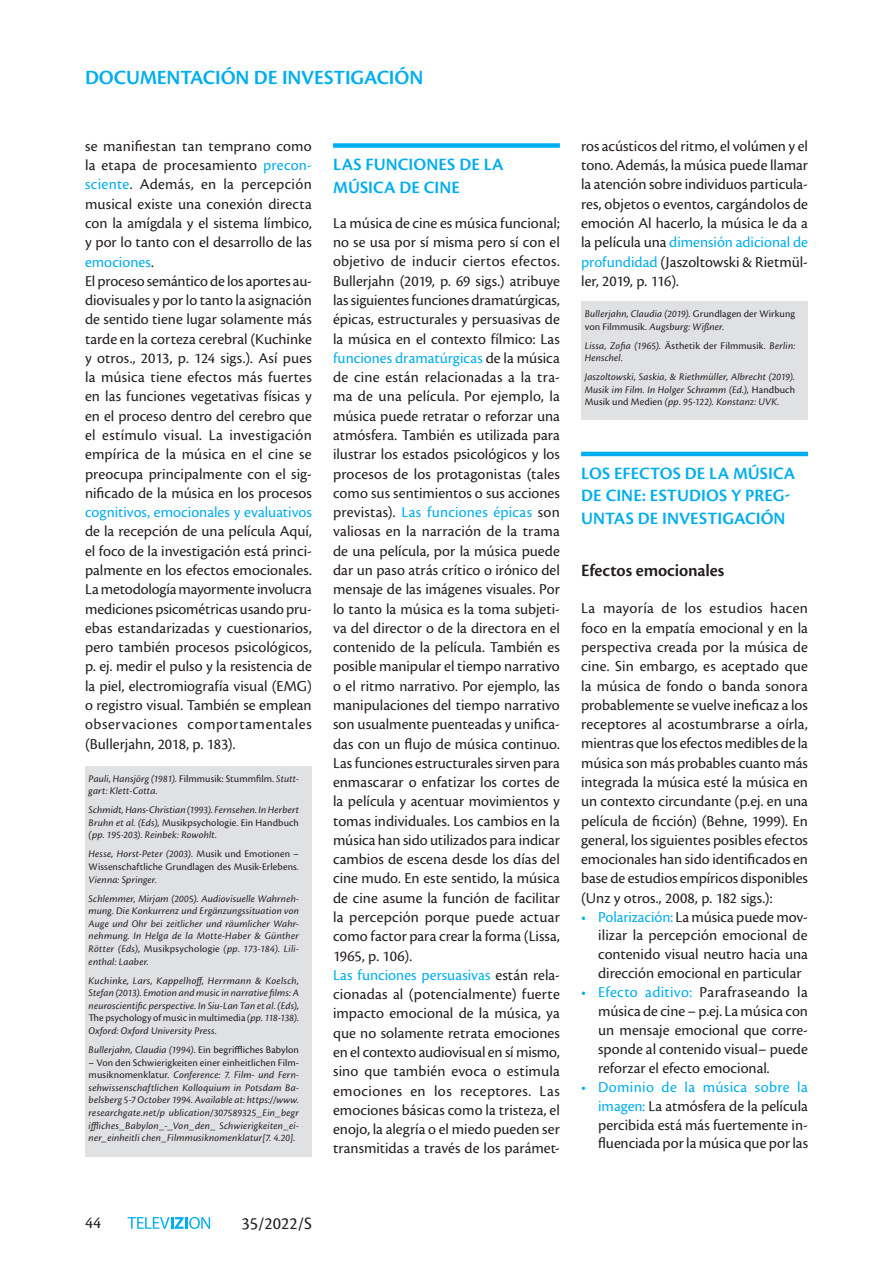
<style>
.page{position:relative;width:893px;height:1263px;background:#fff}
.page>*{position:absolute;margin:0;border:0;box-sizing:border-box;transform-origin:0 0}
.t1{font:600 21px "Cronos Pro";letter-spacing:-.005em;color:#00aeef}
.t2{font:600 18px/22.5px "Cronos Pro";letter-spacing:.005em;color:#00aeef}
.t3{font:600 18px "Cronos Pro";letter-spacing:-.005em;color:#231f20}
.t4{font:18px "Cronos Pro";color:#231f20}
.t5{font:17.25px "Cronos Pro";color:#231f20}
.t6{font:15.75px/19.4px "Cronos Pro";color:#231f20;text-align:justify}
.t7{font:15.75px "Cronos Pro";color:#00aeef}
.t8{font:italic 10.5px/12.6px "Cronos Pro";letter-spacing:.015em;color:#231f20;text-align:justify}
.t9{font:10.5px/12.6px "Cronos Pro";letter-spacing:.01em;color:#231f20;text-align:justify}
.s1{color:#00aeef}
.s2{font-style:normal}
.s3{font-style:italic}
</style>
<div class="page">
<div style="left:85px;top:766px;width:227px;height:391px;background:#e0e1e3"></div>
<div style="left:333px;top:143px;width:227px;height:5px;background:#00aeef"></div>
<hr style="left:581px;top:452px;width:227px;height:4px;background:#00aeef">
<div style="left:581px;top:302px;width:227px;height:118px;background:#e0e1e3"></div>
<svg style="left:128px;top:1217px;width:82px;height:12px"></svg>
<h1 class="t1" style="left:85px;top:65px;width:340px">DOCUMENTACIÓN DE INVESTIGACIÓN</h1>
<p class="t6" style="left:85px;top:136px;width:228px;text-align:left">se manifiestan tan temprano como la etapa de procesamiento <span class="s1">precon&shy;sciente</span>. Además, en la percepción musical existe una conexión directa con la amígdala y el sistema límbico, y por lo tanto con el desarrollo de las <span class="s1">emociones</span>.<br>El proceso semántico de los aportes au&shy;diovisuales y por lo tanto la asignación de sentido tiene lugar solamente más tarde en la corteza cerebral (Kuchinke y otros., 2013, p. 124 sigs.). Así pues la música tiene efectos más fuertes en las funciones vegetativas físicas y en el proceso dentro del cerebro que el estímulo visual. La investigación empírica de la música en el cine se preocupa principalmente con el sig&shy;nificado de la música en los procesos</p>
<p class="t7" style="left:85px;top:503px;width:228px">cognitivos, emocionales y evaluativos</p>
<p class="t6" style="left:85px;top:522px;width:228px">de la recepción de una película Aquí, el foco de la investigación está princi&shy;palmente en los efectos emocionales.<br>La metodología mayormente involucra mediciones psicométricas usando pru&shy;ebas estandarizadas y cuestionarios, pero también procesos psicológicos, p. ej. medir el pulso y la resistencia de la piel, electromiografía visual (EMG) o registro visual. También se emplean observaciones comportamentales (Bullerjahn, 2018, p. 183).</p>
<p class="t8" style="left:89px;top:772px;width:212px">Pauli, Hansjörg (1981). <span class="s2">Filmmusik: Stummfilm</span>. Stutt&shy;gart: Klett-Cotta.</p>
<p class="t8" style="left:89px;top:804px;width:212px">Schmidt, Hans-Christian (1993). Fernsehen. In Herbert Bruhn et al. (Eds), <span class="s2">Musikpsychologie. Ein Handbuch </span>(pp. 195-203). Reinbek: Rowohlt.</p>
<p class="t9" style="left:89px;top:848px;width:212px"><span class="s3">Hesse, Horst-Peter (2003).</span> Musik und Emotionen – Wissenschaftliche Grundlagen des Musik-Erlebens<span class="s3">.<br>Vienna: Springer.</span></p>
<p class="t8" style="left:89px;top:892px;width:212px">Schlemmer, Mirjam (2005). Audiovisuelle Wahrneh&shy;mung. Die Konkurrenz und Ergänzungssituation von Auge und Ohr bei zeitlicher und räumlicher Wahr&shy;nehmung. In Helga de la Motte-Haber &amp; Günther Rötter (Eds), <span class="s2">Musikpsychologie</span> (pp. 173-184). Lili&shy;enthal: Laaber.</p>
<p class="t8" style="left:89px;top:974px;width:212px">Kuchinke, Lars, Kappelhoff, Herrmann &amp; Koelsch, Stefan (2013). Emotion and music in narrative films: A neuroscientific perspective. In Siu-Lan Tan et al. (Eds), <span class="s2">The psychology of music in multimedia</span> (pp. 118-138).<br>Oxford: Oxford University Press.</p>
<p class="t8" style="left:89px;top:1043px;width:212px">Bullerjahn, Claudia (1994). <span class="s2">Ein begriffliches Babylon</span></p>
<p class="t8" style="left:89px;top:1056px;width:212px"><span class="s2">– Von den Schwierigkeiten einer einheitlichen Film&shy;musiknomenklatur</span>. Conference: 7. Film- und Fern&shy;sehwissenschaftlichen Kolloquium in Potsdam Ba&shy;belsberg 5-7 October 1994. Available at: https://www. researchgate.net/p ublication/307589325_Ein_begr iffliches_Babylon_-_Von_den_ Schwierigkeiten_ei&shy;ner_einheitli chen_Filmmusiknomenklatur[7. 4.20].</p>
<p class="t2" style="left:333px;top:153px;width:172px">LAS FUNCIONES DE LA<br>MÚSICA DE CINE</p>
<p class="t6" style="left:333px;top:213px;width:228px;text-align:left">La música de cine es música funcional; no se usa por sí misma pero sí con el objetivo de inducir ciertos efectos.<br>Bullerjahn (2019, p. 69 sigs.) atribuye las siguientes funciones dramatúrgicas, épicas, estructurales y persuasivas de la música en el contexto fílmico: Las <span class="s1">funciones dramatúrgicas</span> de la música de cine están relacionadas a la tra&shy;ma de una película. Por ejemplo, la música puede retratar o reforzar una atmósfera. También es utilizada para ilustrar los estados psicológicos y los procesos de los protagonistas (tales como sus sentimientos o sus acciones previstas). <span class="s1">Las funciones épicas</span> son valiosas en la narración de la trama de una película, por la música puede dar un paso atrás crítico o irónico del mensaje de las imágenes visuales. Por lo tanto la música es la toma subjeti&shy;va del director o de la directora en el contenido de la película. También es posible manipular el tiempo narrativo o el ritmo narrativo. Por ejemplo, las manipulaciones del tiempo narrativo son usualmente puenteadas y unifica&shy;das con un flujo de música continuo.<br>Las funciones estructurales sirven para enmascarar o enfatizar los cortes de la película y acentuar movimientos y tomas individuales. Los cambios en la música han sido utilizados para indicar cambios de escena desde los días del cine mudo. En este sentido, la música de cine asume la función de facilitar la percepción porque puede actuar como factor para crear la forma (Lissa, 1965, p. 106).<br><span class="s1">Las funciones persuasivas</span> están rela&shy;cionadas al (potencialmente) fuerte impacto emocional de la música, ya que no solamente retrata emociones en el contexto audiovisual en sí mismo, sino que también evoca o estimula emociones en los receptores. Las emociones básicas como la tristeza, el enojo, la alegría o el miedo pueden ser transmitidas a través de los parámet-</p>
<p class="t6" style="left:581px;top:136px;width:228px">ros acústicos del ritmo, el volúmen y el tono. Además, la música puede llamar la atención sobre individuos particula&shy;res, objetos o eventos, cargándolos de emoción Al hacerlo, la música le da a la película una <span class="s1">dimensión adicional de profundidad</span> (Jaszoltowski &amp; Rietmül&shy;ler, 2019, p. 116).</p>
<p class="t8" style="left:585px;top:308px;width:212px">Bullerjahn, Claudia (2019). <span class="s2">Grundlagen der Wirkung von Filmmusik</span>. Augsburg: Wißner.</p>
<p class="t8" style="left:585px;top:339px;width:212px">Lissa, Zofia (1965). <span class="s2">Ästhetik der Filmmusik</span>. Berlin:<br>Henschel.</p>
<p class="t8" style="left:585px;top:371px;width:212px">Jaszoltowski, Saskia, &amp; Riethmüller, Albrecht (2019).<br>Musik im Film. In Holger Schramm (Ed.), <span class="s2">Handbuch Musik und Medien</span> (pp. 95-122). Konstanz: UVK.</p>
<p class="t2" style="left:581px;top:462px;width:216px">LOS EFECTOS DE LA MÚSICA<br>DE CINE: ESTUDIOS Y PREG-<br>UNTAS DE INVESTIGACIÓN</p>
<p class="t3" style="left:581px;top:560px;width:145px">Efectos emocionales</p>
<p class="t6" style="left:581px;top:599px;width:228px">La mayoría de los estudios hacen foco en la empatía emocional y en la perspectiva creada por la música de cine. Sin embargo, es aceptado que la música de fondo o banda sonora probablemente se vuelve ineficaz a los receptores al acostumbrarse a oírla, mientras que los efectos medibles de la música son más probables cuanto más integrada la música esté la música en un contexto circundante (p.ej. en una película de ficción) (Behne, 1999). En general, los siguientes posibles efectos emocionales han sido identificados en base de estudios empíricos disponibles (Unz y otros., 2008, p. 182 sigs.):</p>
<p class="t6" style="left:598px;top:907px;width:211px;line-height:18.9px;text-indent:-17px"><span class="s1">• Polarización:</span> La música puede mov&shy;ilizar la percepción emocional de contenido visual neutro hacia una dirección emocional en particular</p>
<p class="t6" style="left:598px;top:983px;width:211px;line-height:18.9px;text-indent:-17px"><span class="s1">• Efecto aditivo:</span> Parafraseando la música de cine – p.ej. La música con un mensaje emocional que corre&shy;sponde al contenido visual– puede reforzar el efecto emocional.</p>
<p class="t6" style="left:598px;top:1077px;width:211px;line-height:18.9px;text-indent:-17px"><span class="s1">• Dominio de la música sobre la imagen:</span> La atmósfera de la película percibida está más fuertemente in&shy;fluenciada por la música que por las</p>
<p class="t5" style="left:85px;top:1213px;width:17px">44</p>
<p class="t4" style="left:241px;top:1213px;width:72px">35/2022/S</p>
</div>
